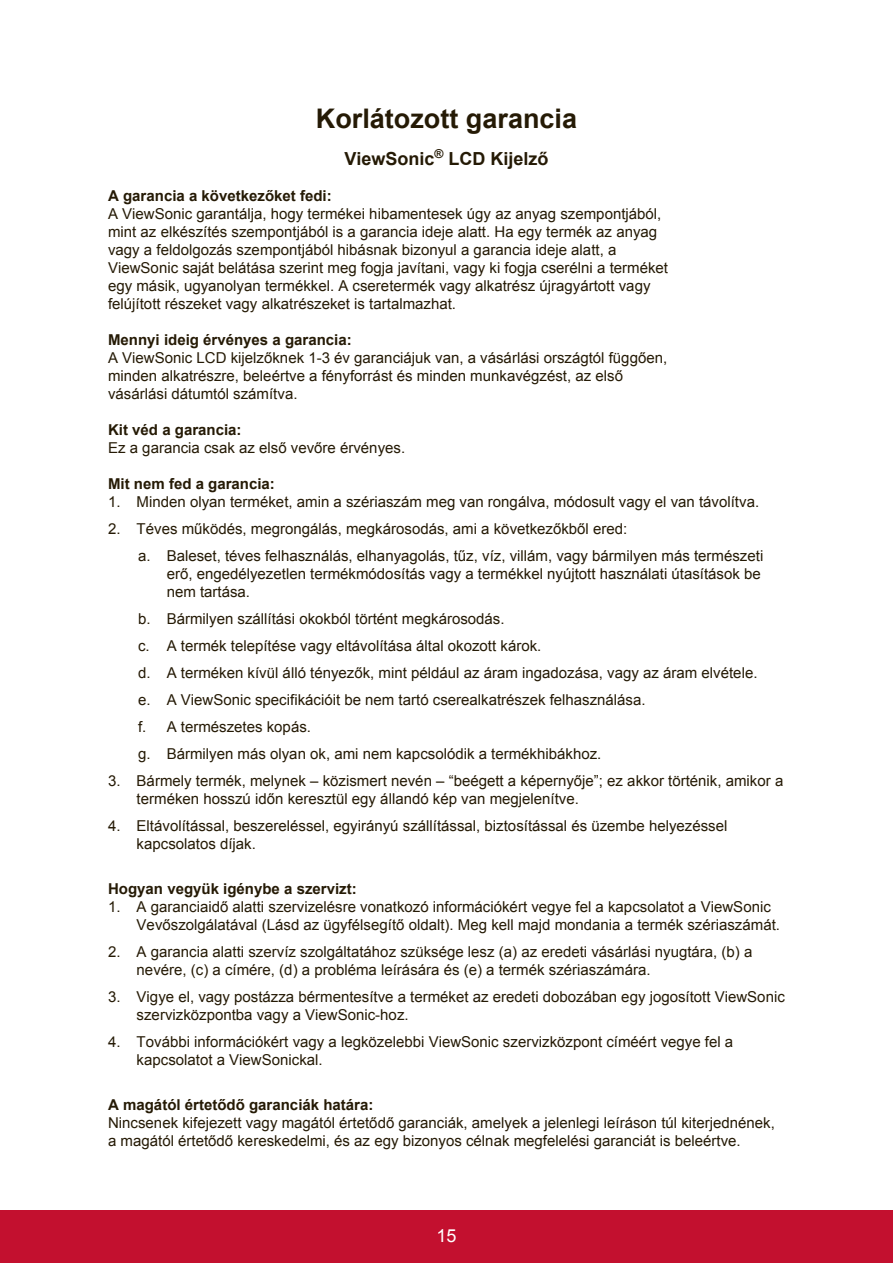
<style>
.page{position:relative;width:893px;height:1263px;background:#fff}
.page>*{position:absolute;margin:0;border:0;box-sizing:border-box;transform-origin:0 0}
.t1{font:700 27px "Arial";color:#251a05}
.t2{font:700 18px "Arial";color:#251a05}
.t3{font:18px "Arial";color:#fff}
.t4{font:15px/18px "Arial";color:#251a05}
.t5{font:700 15px "Arial";color:#251a05}
</style>
<div class="page">
<div style="left:0;top:1210px;width:892px;height:53px;background:#c3102f"></div>
<h1 class="t1" style="left:316px;top:100px;width:263px">Korlátozott garancia</h1>
<p class="t2" style="left:344px;top:147px;width:206px">ViewSonic<sup>®</sup> LCD Kijelző</p>
<p class="t5" style="left:108px;top:186px;width:225px">A garancia a következőket fedi:</p>
<p class="t4" style="left:108px;top:205px;width:561px">A ViewSonic garantálja, hogy termékei hibamentesek úgy az anyag szempontjából, mint az elkészítés szempontjából is a garancia ideje alatt. Ha egy termék az anyag vagy a feldolgozás szempontjából hibásnak bizonyul a garancia ideje alatt, a ViewSonic saját belátása szerint meg fogja javítani, vagy ki fogja cserélni a terméket egy másik, ugyanolyan termékkel. A cseretermék vagy alkatrész újragyártott vagy felújított részeket vagy alkatrészeket is tartalmazhat.</p>
<p class="t5" style="left:108px;top:330px;width:245px">Mennyi ideig érvényes a garancia:</p>
<p class="t4" style="left:108px;top:349px;width:560px">A ViewSonic LCD kijelzőknek 1-3 év garanciájuk van, a vásárlási országtól függően, minden alkatrészre, beleértve a fényforrást és minden munkavégzést, az első vásárlási dátumtól számítva.</p>
<p class="t5" style="left:108px;top:420px;width:135px">Kit véd a garancia:</p>
<p class="t4" style="left:108px;top:439px;width:298px">Ez a garancia csak az első vevőre érvényes.</p>
<p class="t5" style="left:108px;top:474px;width:168px">Mit nem fed a garancia:</p>
<p class="t4" style="left:108px;top:493px;width:652px">1. Minden olyan terméket, amin a szériaszám meg van rongálva, módosult vagy el van távolítva.</p>
<p class="t4" style="left:138px;top:515px;width:626px;line-height:27px;text-indent:-30px">2. Téves működés, megrongálás, megkárosodás, ami a következőkből ered:<br>a. Baleset, téves felhasználás, elhanyagolás, tűz, víz, villám, vagy bármilyen más természeti</p>
<p class="t4" style="left:166px;top:565px;width:595px">erő, engedélyezetlen termékmódosítás vagy a termékkel nyújtott használati útasítások be nem tartása.</p>
<p class="t4" style="left:138px;top:605px;width:620px;line-height:27px">b. Bármilyen szállítási okokból történt megkárosodás.<br>c. A termék telepítése vagy eltávolítása által okozott károk.<br>d. A terméken kívül álló tényezők, mint például az áram ingadozása, vagy az áram elvétele. e. A ViewSonic specifikációit be nem tartó cserealkatrészek felhasználása.<br>f. A természetes kopás.<br>g. Bármilyen más olyan ok, ami nem kapcsolódik a termékhibákhoz.</p>
<p class="t4" style="left:136px;top:772px;width:648px;text-indent:-28px">3. Bármely termék, melynek – közismert nevén – “beégett a képernyője”; ez akkor történik, amikor a terméken hosszú időn keresztül egy állandó kép van megjelenítve.</p>
<p class="t4" style="left:136px;top:817px;width:592px;text-indent:-28px">4. Eltávolítással, beszereléssel, egyirányú szállítással, biztosítással és üzembe helyezéssel kapcsolatos díjak.</p>
<p class="t5" style="left:108px;top:879px;width:250px">Hogyan vegyük igénybe a szervizt:</p>
<p class="t4" style="left:136px;top:898px;width:644px;text-indent:-28px">1. A garanciaidő alatti szervizelésre vonatkozó információkért vegye fel a kapcsolatot a ViewSonic<br>Vevőszolgálatával (Lásd az ügyfélsegítő oldalt). Meg kell majd mondania a termék szériaszámát.</p>
<p class="t4" style="left:136px;top:943px;width:617px;text-indent:-28px">2. A garancia alatti szervíz szolgáltatához szüksége lesz (a) az eredeti vásárlási nyugtára, (b) a nevére, (c) a címére, (d) a probléma leírására és (e) a termék szériaszámára.</p>
<p class="t4" style="left:136px;top:988px;width:649px;text-indent:-28px">3. Vigye el, vagy postázza bérmentesítve a terméket az eredeti dobozában egy jogosított ViewSonic szervizközpontba vagy a ViewSonic-hoz.</p>
<p class="t4" style="left:136px;top:1033px;width:598px;text-indent:-28px">4. További információkért vagy a legközelebbi ViewSonic szervizközpont címéért vegye fel a kapcsolatot a ViewSonickal.</p>
<p class="t5" style="left:108px;top:1095px;width:267px">A magától értetődő garanciák határa:</p>
<p class="t4" style="left:108px;top:1114px;width:668px">Nincsenek kifejezett vagy magától értetődő garanciák, amelyek a jelenlegi leíráson túl kiterjednének, a magától értetődő kereskedelmi, és az egy bizonyos célnak megfelelési garanciát is beleértve.</p>
<p class="t3" style="left:436px;top:1223px;width:22px">15</p>
</div>
